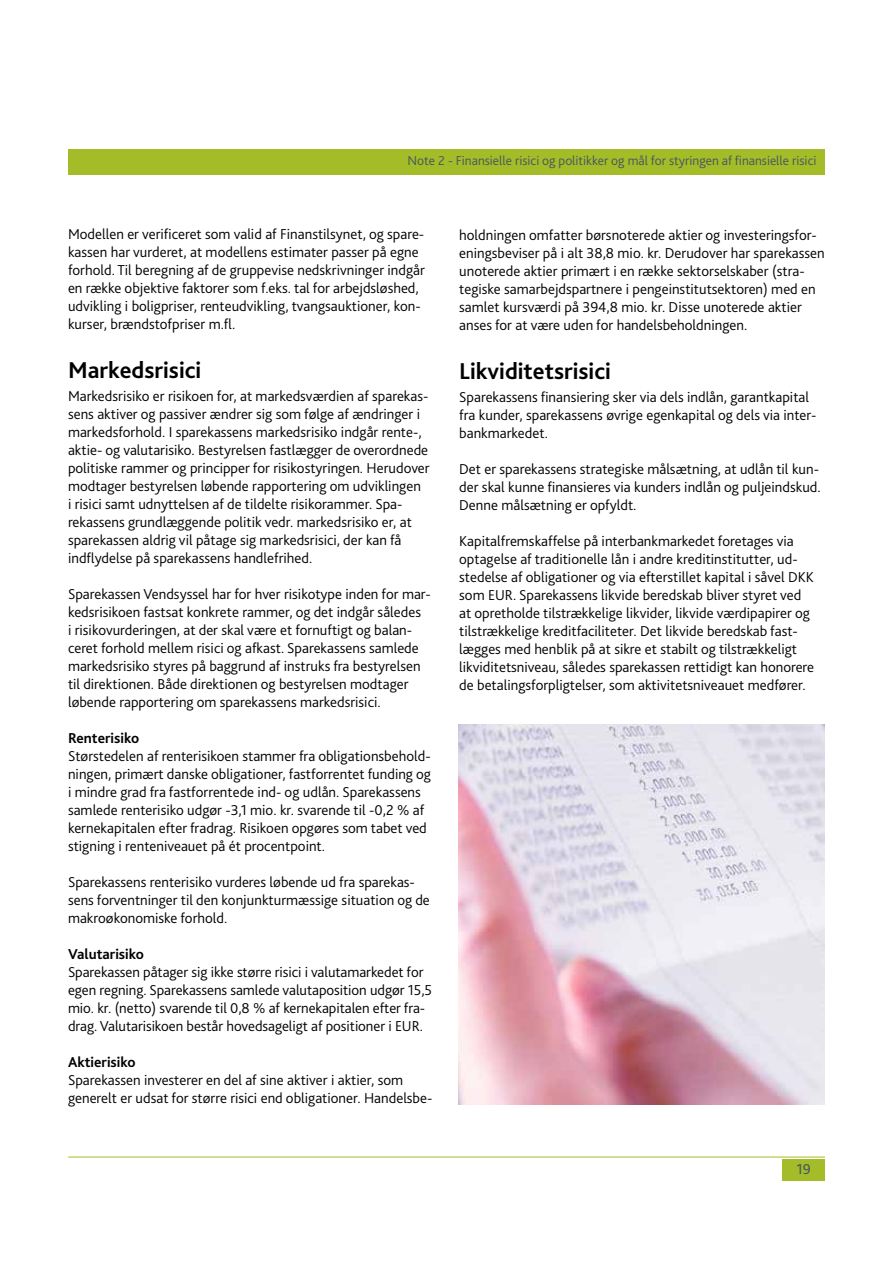
<style>
.page{position:relative;width:893px;height:1263px;background:#fff}
.page>*{position:absolute;margin:0;border:0;box-sizing:border-box;transform-origin:0 0}
.t1{font:700 24px "Bliss 2";color:#000}
.t2{font:300 15px/18px "Bliss 2";color:#000}
.t3{font:700 15px "Bliss 2";color:#000}
.t4{font:15px "Bliss 2";color:#455761}
.t5{font:300 13.5px "Bliss 2";color:#455761}
</style>
<div class="page">
<div style="left:782px;top:1159px;width:43px;height:21px;background:#a4bc27"></div>
<hr style="left:68px;top:1157px;width:757px;height:1px;background:#a4bc27">
<div style="left:68px;top:149px;width:757px;height:25px;background:#a4bc27"></div>
<img style="left:459px;top:725px;width:365px;height:379px">
<p class="t5" style="left:407px;top:153px;width:410px">Note 2 - Finansielle risici og politikker og mål for styringen af finansielle risici</p>
<p class="t2" style="left:68px;top:225px;width:358px">Modellen er verificeret som valid af Finanstilsynet, og spare&shy;kassen har vurderet, at modellens estimater passer på egne forhold. Til beregning af de gruppevise nedskrivninger indgår en række objektive faktorer som f.eks. tal for arbejdsløshed, udvikling i boligpriser, renteudvikling, tvangsauktioner, kon&shy;kurser, brændstofpriser m.fl.</p>
<h1 class="t1" style="left:68px;top:355px;width:135px">Markedsrisici</h1>
<p class="t2" style="left:68px;top:386px;width:363px">Markedsrisiko er risikoen for, at markedsværdien af sparekas&shy;sens aktiver og passiver ændrer sig som følge af ændringer i markedsforhold. I sparekassens markedsrisiko indgår rente-, aktie- og valutarisiko. Bestyrelsen fastlægger de overordnede politiske rammer og principper for risikostyringen. Herudover modtager bestyrelsen løbende rapportering om udviklingen<br>i risici samt udnyttelsen af de tildelte risikorammer. Spa&shy;rekassens grundlæggende politik vedr. markedsrisiko er, at sparekassen aldrig vil påtage sig markedsrisici, der kan få indflydelse på sparekassens handlefrihed.</p>
<p class="t2" style="left:68px;top:584px;width:364px">Sparekassen Vendsyssel har for hver risikotype inden for mar&shy;kedsrisikoen fastsat konkrete rammer, og det indgår således<br>i risikovurderingen, at der skal være et fornuftigt og balan&shy;ceret forhold mellem risici og afkast. Sparekassens samlede markedsrisiko styres på baggrund af instruks fra bestyrelsen til direktionen. Både direktionen og bestyrelsen modtager løbende rapportering om sparekassens markedsrisici.</p>
<p class="t3" style="left:68px;top:728px;width:73px">Renterisiko</p>
<p class="t2" style="left:68px;top:746px;width:364px">Størstedelen af renterisikoen stammer fra obligationsbehold&shy;ningen, primært danske obligationer, fastforrentet funding og i mindre grad fra fastforrentede ind- og udlån. Sparekassens samlede renterisiko udgør -3,1 mio. kr. svarende til -0,2 % af kernekapitalen efter fradrag. Risikoen opgøres som tabet ved stigning i renteniveauet på ét procentpoint.</p>
<p class="t2" style="left:68px;top:872px;width:363px">Sparekassens renterisiko vurderes løbende ud fra sparekas&shy;sens forventninger til den konjunkturmæssige situation og de makroøkonomiske forhold.</p>
<p class="t3" style="left:68px;top:944px;width:78px">Valutarisiko</p>
<p class="t2" style="left:68px;top:962px;width:366px">Sparekassen påtager sig ikke større risici i valutamarkedet for egen regning. Sparekassens samlede valutaposition udgør 15,5 mio. kr. (netto) svarende til 0,8 % af kernekapitalen efter fra&shy;drag. Valutarisikoen består hovedsageligt af positioner i EUR.</p>
<p class="t3" style="left:68px;top:1052px;width:69px">Aktierisiko</p>
<p class="t2" style="left:68px;top:1070px;width:366px">Sparekassen investerer en del af sine aktiver i aktier, som generelt er udsat for større risici end obligationer. Handelsbe-</p>
<p class="t2" style="left:459px;top:225px;width:367px">holdningen omfatter børsnoterede aktier og investeringsfor&shy;eningsbeviser på i alt 38,8 mio. kr. Derudover har sparekassen unoterede aktier primært i en række sektorselskaber (stra&shy;tegiske samarbejdspartnere i pengeinstitutsektoren) med en samlet kursværdi på 394,8 mio. kr. Disse unoterede aktier anses for at være uden for handelsbeholdningen.</p>
<h1 class="t1" style="left:459px;top:356px;width:153px">Likviditetsrisici</h1>
<p class="t2" style="left:459px;top:387px;width:359px">Sparekassens finansiering sker via dels indlån, garantkapital fra kunder, sparekassens øvrige egenkapital og dels via inter&shy;bankmarkedet.</p>
<p class="t2" style="left:459px;top:459px;width:363px;text-align:justify">Det er sparekassens strategiske målsætning, at udlån til kun&shy;der skal kunne finansieres via kunders indlån og puljeindskud.<br>Denne målsætning er opfyldt.</p>
<p class="t2" style="left:459px;top:531px;width:356px">Kapitalfremskaffelse på interbankmarkedet foretages via optagelse af traditionelle lån i andre kreditinstitutter, ud&shy;stedelse af obligationer og via efterstillet kapital i såvel DKK som EUR. Sparekassens likvide beredskab bliver styret ved at opretholde tilstrækkelige likvider, likvide værdipapirer og tilstrækkelige kreditfaciliteter. Det likvide beredskab fast&shy;lægges med henblik på at sikre et stabilt og tilstrækkeligt likviditetsniveau, således sparekassen rettidigt kan honorere de betalingsforpligtelser, som aktivitetsniveauet medfører.</p>
<p class="t4" style="left:796px;top:1159px;width:16px">19</p>
</div>
